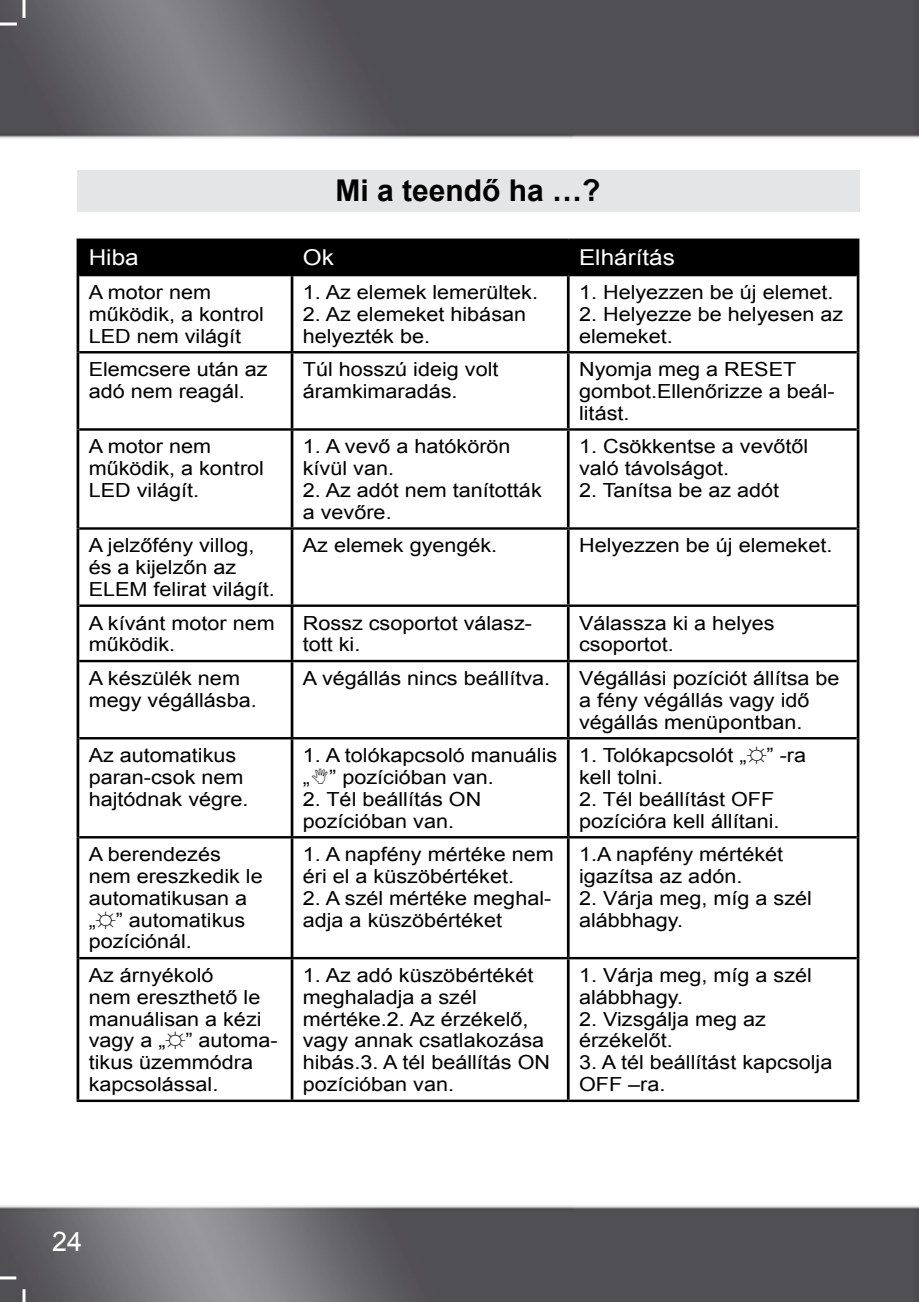
<style>
.page{position:relative;width:919px;height:1302px;background:#fff}
.page>*{position:absolute;margin:0;border:0;box-sizing:border-box;transform-origin:0 0}
.t1{font:700 30px "Arial";color:#000}
.t2{font:27px "Arial";color:#fff}
.t3{font:21.9px "Arial";color:#fff;scale:1.11 1}
.t4{font:19.5px/21.9px "Arial";color:#000;scale:1.11 1}
</style>
<div class="page">
<img style="left:0;top:0;width:919px;height:1301px">
<hr style="left:0;top:1276px;width:16px;height:3px;background:#fff">
<hr style="left:0;top:23px;width:17px;height:3px;background:#fff">
<svg style="left:23px;top:1288px;width:3px;height:13px"></svg>
<hr style="left:23px;top:0;width:3px;height:18px;background:#fff">
<div style="left:77px;top:170px;width:782px;height:41px;background:#e3e5e6"></div>
<div style="left:79px;top:241px;width:777px;height:33px;background:#000"></div>
<hr style="left:77px;top:238px;width:215px;height:3px;background:#000">
<hr style="left:292px;top:238px;width:276px;height:3px;background:#000">
<hr style="left:568px;top:238px;width:291px;height:3px;background:#000">
<hr style="left:79px;top:274px;width:213px;height:2px;background:#000">
<hr style="left:292px;top:274px;width:276px;height:2px;background:#000">
<hr style="left:568px;top:274px;width:288px;height:2px;background:#000">
<hr style="left:79px;top:351px;width:213px;height:2px;background:#000">
<hr style="left:292px;top:351px;width:276px;height:2px;background:#000">
<hr style="left:568px;top:351px;width:288px;height:2px;background:#000">
<hr style="left:79px;top:428px;width:213px;height:2px;background:#000">
<hr style="left:292px;top:428px;width:276px;height:2px;background:#000">
<hr style="left:568px;top:428px;width:288px;height:2px;background:#000">
<hr style="left:79px;top:527px;width:213px;height:2px;background:#000">
<hr style="left:292px;top:527px;width:276px;height:2px;background:#000">
<hr style="left:568px;top:527px;width:288px;height:2px;background:#000">
<hr style="left:79px;top:604px;width:213px;height:2px;background:#000">
<hr style="left:292px;top:604px;width:276px;height:2px;background:#000">
<hr style="left:568px;top:604px;width:288px;height:2px;background:#000">
<hr style="left:79px;top:659px;width:213px;height:3px;background:#000">
<hr style="left:292px;top:659px;width:276px;height:3px;background:#000">
<hr style="left:568px;top:659px;width:288px;height:3px;background:#000">
<hr style="left:79px;top:737px;width:213px;height:2px;background:#000">
<hr style="left:292px;top:737px;width:276px;height:2px;background:#000">
<hr style="left:568px;top:737px;width:288px;height:2px;background:#000">
<hr style="left:79px;top:836px;width:213px;height:2px;background:#000">
<hr style="left:292px;top:836px;width:276px;height:2px;background:#000">
<hr style="left:568px;top:836px;width:288px;height:2px;background:#000">
<hr style="left:79px;top:956px;width:213px;height:3px;background:#000">
<hr style="left:292px;top:956px;width:276px;height:3px;background:#000">
<hr style="left:568px;top:956px;width:288px;height:3px;background:#000">
<hr style="left:77px;top:1099px;width:215px;height:2px;background:#000">
<hr style="left:292px;top:1099px;width:276px;height:2px;background:#000">
<hr style="left:568px;top:1099px;width:291px;height:2px;background:#000">
<hr style="left:77px;top:241px;width:2px;height:34px;background:#000">
<hr style="left:291px;top:241px;width:2px;height:33px;background:#000">
<hr style="left:567px;top:241px;width:2px;height:33px;background:#000">
<hr style="left:856px;top:241px;width:3px;height:34px;background:#000">
<hr style="left:77px;top:275px;width:2px;height:77px;background:#000">
<hr style="left:291px;top:276px;width:2px;height:75px;background:#000">
<hr style="left:567px;top:276px;width:2px;height:75px;background:#000">
<hr style="left:856px;top:275px;width:3px;height:77px;background:#000">
<hr style="left:77px;top:352px;width:2px;height:77px;background:#000">
<hr style="left:291px;top:353px;width:2px;height:75px;background:#000">
<hr style="left:567px;top:353px;width:2px;height:75px;background:#000">
<hr style="left:856px;top:352px;width:3px;height:77px;background:#000">
<hr style="left:77px;top:429px;width:2px;height:99px;background:#000">
<hr style="left:291px;top:430px;width:2px;height:97px;background:#000">
<hr style="left:567px;top:430px;width:2px;height:97px;background:#000">
<hr style="left:856px;top:429px;width:3px;height:99px;background:#000">
<hr style="left:77px;top:528px;width:2px;height:77px;background:#000">
<hr style="left:291px;top:529px;width:2px;height:75px;background:#000">
<hr style="left:567px;top:529px;width:2px;height:75px;background:#000">
<hr style="left:856px;top:528px;width:3px;height:77px;background:#000">
<hr style="left:77px;top:605px;width:2px;height:56px;background:#000">
<hr style="left:291px;top:606px;width:2px;height:53px;background:#000">
<hr style="left:567px;top:606px;width:2px;height:53px;background:#000">
<hr style="left:856px;top:605px;width:3px;height:56px;background:#000">
<hr style="left:77px;top:661px;width:2px;height:77px;background:#000">
<hr style="left:291px;top:662px;width:2px;height:75px;background:#000">
<hr style="left:567px;top:662px;width:2px;height:75px;background:#000">
<hr style="left:856px;top:661px;width:3px;height:77px;background:#000">
<hr style="left:77px;top:738px;width:2px;height:99px;background:#000">
<hr style="left:291px;top:739px;width:2px;height:97px;background:#000">
<hr style="left:567px;top:739px;width:2px;height:97px;background:#000">
<hr style="left:856px;top:738px;width:3px;height:99px;background:#000">
<hr style="left:77px;top:837px;width:2px;height:120px;background:#000">
<hr style="left:291px;top:838px;width:2px;height:118px;background:#000">
<hr style="left:567px;top:838px;width:2px;height:118px;background:#000">
<hr style="left:856px;top:837px;width:3px;height:120px;background:#000">
<hr style="left:77px;top:957px;width:2px;height:142px;background:#000">
<hr style="left:291px;top:959px;width:2px;height:140px;background:#000">
<hr style="left:567px;top:959px;width:2px;height:140px;background:#000">
<hr style="left:856px;top:957px;width:3px;height:142px;background:#000">
<svg style="left:312px;top:768px;width:15px;height:16px"></svg>
<h1 class="t1" style="left:335px;top:170px;width:267px">Mi a teendő ha …?</h1>
<p class="t3" style="left:89px;top:243px;width:46px">Hiba</p>
<p class="t3" style="left:303px;top:243px;width:29px">Ok</p>
<p class="t3" style="left:579px;top:243px;width:88px">Elhárítás</p>
<p class="t4" style="left:89px;top:281px;width:159px">A motor nem működik, a kontrol<br>LED nem világít</p>
<p class="t4" style="left:303px;top:281px;width:213px">1. Az elemek lemerültek.</p>
<p class="t4" style="left:579px;top:281px;width:231px">1. Helyezzen be új elemet.</p>
<p class="t4" style="left:579px;top:303px;width:239px">2. Helyezze be helyesen az elemeket.</p>
<p class="t4" style="left:303px;top:303px;width:203px">2. Az elemeket hibásan helyezték be.</p>
<p class="t4" style="left:89px;top:358px;width:163px">Elemcsere után az adó nem reagál.</p>
<p class="t4" style="left:303px;top:358px;width:178px">Túl hosszú ideig volt áramkimaradás.</p>
<p class="t4" style="left:579px;top:358px;width:232px">Nyomja meg a RESET gombot.Ellenőrizze a beál&shy;litást.</p>
<p class="t4" style="left:89px;top:435px;width:159px">A motor nem működik, a kontrol<br>LED világít.</p>
<p class="t4" style="left:303px;top:435px;width:189px">1. A vevő a hatókörön kívül van.</p>
<p class="t4" style="left:579px;top:435px;width:208px">1. Csökkentse a vevőtől való távolságot.</p>
<p class="t4" style="left:579px;top:479px;width:182px">2. Tanítsa be az adót</p>
<p class="t4" style="left:303px;top:479px;width:217px">2. Az adót nem tanították a vevőre.</p>
<p class="t4" style="left:89px;top:534px;width:169px">A jelzőfény villog, és a kijelzőn az<br>ELEM felirat világít.</p>
<p class="t4" style="left:303px;top:534px;width:177px">Az elemek gyengék.</p>
<p class="t4" style="left:579px;top:534px;width:230px">Helyezzen be új elemeket.</p>
<p class="t4" style="left:89px;top:612px;width:169px">A kívánt motor nem működik.</p>
<p class="t4" style="left:303px;top:612px;width:208px">Rossz csoportot válasz&shy;tott ki.</p>
<p class="t4" style="left:579px;top:612px;width:178px">Válassza ki a helyes csoportot.</p>
<p class="t4" style="left:89px;top:667px;width:153px">A készülék nem megy végállásba.</p>
<p class="t4" style="left:303px;top:667px;width:224px">A végállás nincs beállítva.</p>
<p class="t4" style="left:579px;top:667px;width:236px">Végállási pozíciót állítsa be a fény végállás vagy idő végállás menüpontban.</p>
<p class="t4" style="left:89px;top:744px;width:145px">Az automatikus paran-csok nem hajtódnak végre.</p>
<p class="t4" style="left:303px;top:744px;width:231px">1. A tolókapcsoló manuális „ ” pozícióban van.</p>
<p class="t4" style="left:579px;top:744px;width:206px">1. Tolókapcsolót „☼” -ra kell tolni.</p>
<p class="t4" style="left:579px;top:788px;width:182px">2. Tél beállítást OFF pozícióra kell állítani.</p>
<p class="t4" style="left:303px;top:788px;width:162px">2. Tél beállítás ON pozícióban van.</p>
<p class="t4" style="left:89px;top:843px;width:158px">A berendezés nem ereszkedik le automatikusan a „☼” automatikus pozíciónál.</p>
<p class="t4" style="left:303px;top:843px;width:227px">1. A napfény mértéke nem éri el a küszöbértéket.</p>
<p class="t4" style="left:303px;top:887px;width:225px">2. A szél mértéke meghal&shy;adja a küszöbértéket</p>
<p class="t4" style="left:579px;top:843px;width:185px">1.A napfény mértékét igazítsa az adón.</p>
<p class="t4" style="left:579px;top:887px;width:211px">2. Várja meg, míg a szél alábbhagy.</p>
<p class="t4" style="left:89px;top:964px;width:172px">Az árnyékoló<br>nem ereszthető le manuálisan a kézi vagy a „☼” automa&shy;tikus üzemmódra kapcsolással.</p>
<p class="t4" style="left:303px;top:964px;width:224px">1. Az adó küszöbértékét meghaladja a szél mértéke.2. Az érzékelő, vagy annak csatlakozása hibás.3. A tél beállítás ON pozícióban van.</p>
<p class="t4" style="left:579px;top:964px;width:211px">1. Várja meg, míg a szél alábbhagy.</p>
<p class="t4" style="left:579px;top:1007px;width:170px">2. Vizsgálja meg az érzékelőt.</p>
<p class="t4" style="left:579px;top:1051px;width:230px">3. A tél beállítást kapcsolja<br>OFF –ra.</p>
<h2 class="t2" style="left:52px;top:1223px;width:32px">24</h2>
</div>
